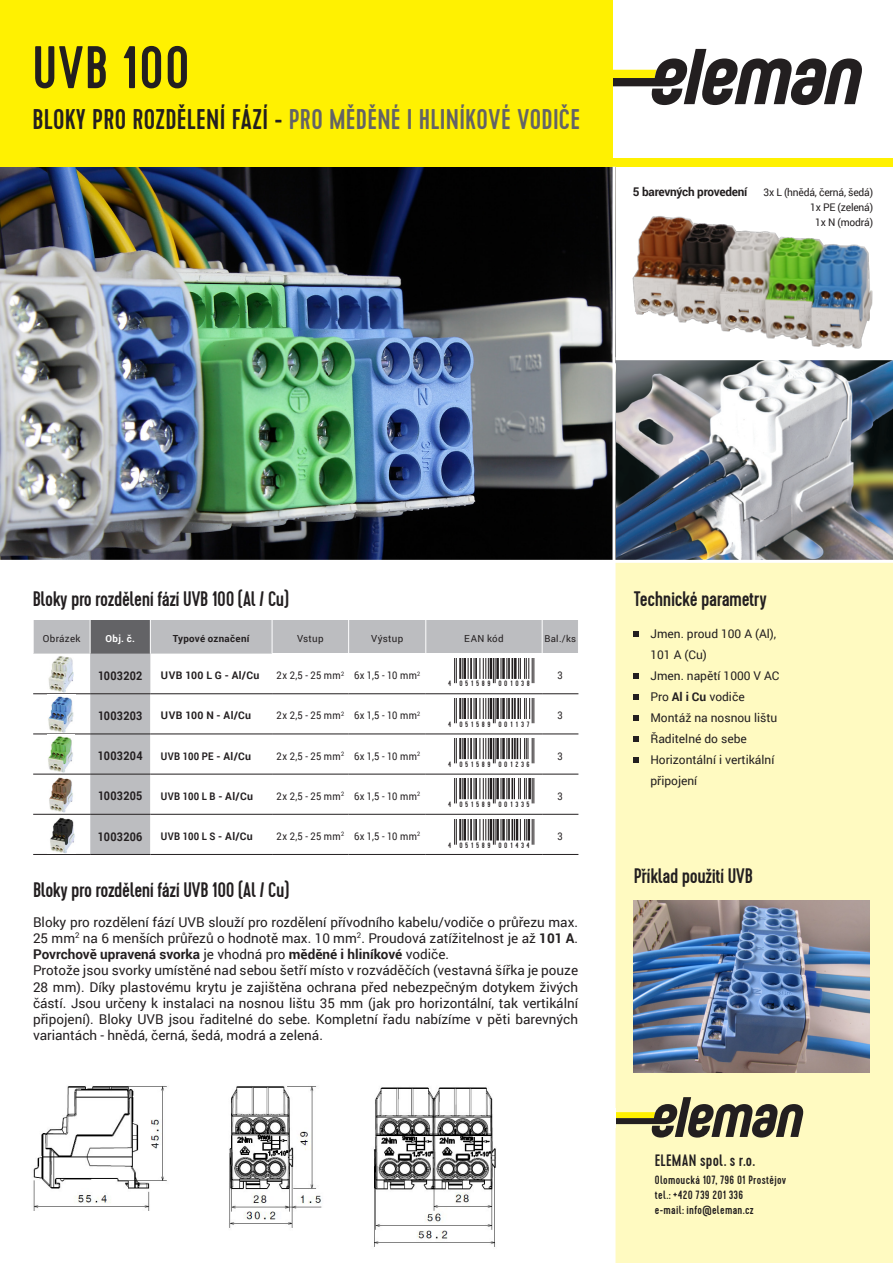
<style>
.page{position:relative;width:893px;height:1263px;background:#fff}
.page>*{position:absolute;margin:0;border:0;box-sizing:border-box;transform-origin:0 0}
.t1{font:500 60px "Cervo";letter-spacing:.01em;color:#231f20}
.t2{font:500 28.5px "Cervo";letter-spacing:.01em;color:#636366}
.t3{font:500 21px "Cervo";letter-spacing:-.02em;color:#231f20}
.popis_vzduch{font:500 16.5px "Cervo";letter-spacing:.015em;color:#231f20}
.t4{font:13.5px/16.2px "Roboto";color:#231f20;text-align:justify}
.Styl_odstavce1{font:12px/21px "Roboto";color:#231f20}
.popis_vzduch-2{font:500 12px "Cervo";letter-spacing:.025em;color:#231f20}
.Styl_odstavce1-2{font:700 12px "Roboto";letter-spacing:.02em;color:#231f20;scale:.9 1}
.Styl_odstavce1-3{font:700 12px "Roboto";letter-spacing:-.02em;color:#231f20}
.Styl_odstavce1-4{font:10.5px "Roboto";letter-spacing:-.02em;color:#231f20;scale:.9 1}
.Styl_odstavce1-5{font:10.5px "Roboto";letter-spacing:-.02em;color:#231f20}
.t5{font:700 10.5px "Roboto";letter-spacing:.04em;color:#231f20;scale:.9 1}
.t6{font:700 10.5px "Roboto";letter-spacing:.04em;color:#231f20}
.t7{font:9.75px "Roboto";letter-spacing:.04em;color:#231f20}
.t8{font:700 9.75px "Roboto";letter-spacing:.035em;color:#231f20}
.t9{font:700 9.75px "Roboto";color:#fff}
.t10{font:9.45px "Roboto";color:#231f20}
.t11{font:500 7.8px "Cervo";letter-spacing:.325em;color:#231f20}
.t12{font:500 7.8px "Cervo";letter-spacing:.36em;color:#231f20}
.s1{color:#231f20}
.s2{font-weight:700}
</style>
<div class="page">
<img style="left:615px;top:184px;width:258px;height:173px">
<img style="left:615px;top:360px;width:278px;height:200px">
<img style="left:373px;top:1087px;width:123px;height:160px">
<img style="left:33px;top:1086px;width:134px;height:125px">
<img style="left:229px;top:1086px;width:93px;height:142px">
<img style="left:0;top:167px;width:612px;height:393px">
<svg style="left:612px;top:49px;width:250px;height:56px"></svg>
<div style="left:615px;top:561px;width:278px;height:702px;background:#fffac1"></div>
<div style="left:0;top:0;width:612px;height:167px;background:#fff101"></div>
<svg style="left:615px;top:1097px;width:189px;height:40px"></svg>
<div style="left:0;top:158px;width:893px;height:9px;background:#fff101"></div>
<div style="left:33px;top:620px;width:57px;height:34px;background:#bcbdc0"></div>
<div style="left:90px;top:620px;width:60px;height:34px;background:#636366"></div>
<div style="left:150px;top:620px;width:122px;height:34px;background:#bcbdc0"></div>
<div style="left:272px;top:620px;width:77px;height:34px;background:#bcbdc0"></div>
<div style="left:349px;top:620px;width:77px;height:34px;background:#bcbdc0"></div>
<div style="left:426px;top:620px;width:116px;height:34px;background:#bcbdc0"></div>
<div style="left:542px;top:620px;width:36px;height:34px;background:#bcbdc0"></div>
<hr style="left:33px;top:854px;width:57px;height:1px;background:#231f20">
<hr style="left:90px;top:854px;width:60px;height:1px;background:#231f20">
<hr style="left:150px;top:854px;width:122px;height:1px;background:#231f20">
<hr style="left:272px;top:854px;width:77px;height:1px;background:#231f20">
<hr style="left:349px;top:854px;width:77px;height:1px;background:#231f20">
<hr style="left:426px;top:854px;width:116px;height:1px;background:#231f20">
<hr style="left:542px;top:854px;width:36px;height:1px;background:#231f20">
<hr style="left:90px;top:620px;width:1px;height:34px;background:#fff">
<hr style="left:150px;top:620px;width:1px;height:34px;background:#fff">
<hr style="left:33px;top:620px;width:1px;height:34px;background:#fff">
<hr style="left:272px;top:620px;width:1px;height:34px;background:#fff">
<hr style="left:348px;top:620px;width:1px;height:34px;background:#fff">
<hr style="left:426px;top:620px;width:1px;height:34px;background:#fff">
<hr style="left:542px;top:620px;width:1px;height:34px;background:#fff">
<svg style="left:634px;top:631px;width:5px;height:5px"></svg>
<svg style="left:634px;top:673px;width:5px;height:5px"></svg>
<svg style="left:634px;top:694px;width:5px;height:5px"></svg>
<svg style="left:634px;top:715px;width:5px;height:5px"></svg>
<svg style="left:634px;top:736px;width:5px;height:5px"></svg>
<svg style="left:634px;top:757px;width:5px;height:5px"></svg>
<hr style="left:0;top:560px;width:893px;height:3px;background:#fff">
<img style="left:634px;top:900px;width:236px;height:173px">
<svg style="left:33px;top:654px;width:545px;height:200px"></svg>
<p class="t1" style="left:32px;top:32px;width:159px">UVB 100</p>
<p class="t2" style="left:32px;top:102px;width:549px"><span class="s1">BLOKY PRO ROZDĚLENÍ FÁZÍ -</span> PRO MĚDĚNÉ I HLINÍKOVÉ VODIČE</p>
<p class="Styl_odstavce1-3" style="left:633px;top:183px;width:116px">5 barevných provedení</p>
<p class="Styl_odstavce1-5" style="left:763px;top:185px;width:111px">3x L (hnědá, černá, šedá)</p>
<p class="Styl_odstavce1-5" style="left:810px;top:200px;width:64px">1x PE (zelená)</p>
<p class="Styl_odstavce1-5" style="left:815px;top:215px;width:59px">1x N (modrá)</p>
<p class="t3" style="left:33px;top:586px;width:258px">Bloky pro rozdělení fází UVB 100 (Al / Cu)</p>
<p class="t7" style="left:43px;top:631px;width:39px">Obrázek</p>
<p class="t9" style="left:106px;top:631px;width:31px">Obj. č.</p>
<p class="t8" style="left:173px;top:631px;width:78px">Typové označení</p>
<p class="t7" style="left:297px;top:631px;width:28px">Vstup</p>
<p class="t7" style="left:371px;top:631px;width:34px">Výstup</p>
<p class="t7" style="left:464px;top:631px;width:41px">EAN kód</p>
<p class="t10" style="left:544px;top:632px;width:33px">Bal./ks</p>
<p class="Styl_odstavce1-2" style="left:98px;top:667px;width:51px">1003202</p>
<p class="t6" style="left:161px;top:668px;width:100px">UVB 100 L G - Al/Cu</p>
<p class="Styl_odstavce1-4" style="left:277px;top:668px;width:77px">2x 2,5 - 25 mm<sup>2</sup></p>
<p class="Styl_odstavce1-4" style="left:354px;top:668px;width:75px">6x 1,5 - 10 mm<sup>2</sup></p>
<p class="Styl_odstavce1-4" style="left:558px;top:668px;width:7px">3</p>
<p class="Styl_odstavce1-2" style="left:98px;top:707px;width:51px">1003203</p>
<p class="t6" style="left:161px;top:708px;width:92px">UVB 100 N - Al/Cu</p>
<p class="Styl_odstavce1-4" style="left:277px;top:708px;width:77px">2x 2,5 - 25 mm<sup>2</sup></p>
<p class="Styl_odstavce1-4" style="left:354px;top:708px;width:75px">6x 1,5 - 10 mm<sup>2</sup></p>
<p class="Styl_odstavce1-4" style="left:558px;top:708px;width:7px">3</p>
<p class="Styl_odstavce1-2" style="left:98px;top:747px;width:51px">1003204</p>
<p class="t5" style="left:161px;top:748px;width:102px">UVB 100 PE - Al/Cu</p>
<p class="Styl_odstavce1-4" style="left:277px;top:748px;width:77px">2x 2,5 - 25 mm<sup>2</sup></p>
<p class="Styl_odstavce1-4" style="left:354px;top:748px;width:75px">6x 1,5 - 10 mm<sup>2</sup></p>
<p class="Styl_odstavce1-4" style="left:558px;top:748px;width:7px">3</p>
<p class="Styl_odstavce1-2" style="left:98px;top:788px;width:51px">1003205</p>
<p class="t5" style="left:161px;top:788px;width:104px">UVB 100 L B - Al/Cu</p>
<p class="Styl_odstavce1-4" style="left:277px;top:788px;width:77px">2x 2,5 - 25 mm<sup>2</sup></p>
<p class="Styl_odstavce1-4" style="left:354px;top:788px;width:75px">6x 1,5 - 10 mm<sup>2</sup></p>
<p class="Styl_odstavce1-4" style="left:558px;top:788px;width:7px">3</p>
<p class="Styl_odstavce1-2" style="left:98px;top:828px;width:51px">1003206</p>
<p class="t5" style="left:161px;top:829px;width:104px">UVB 100 L S - Al/Cu</p>
<p class="Styl_odstavce1-4" style="left:277px;top:829px;width:77px">2x 2,5 - 25 mm<sup>2</sup></p>
<p class="Styl_odstavce1-4" style="left:354px;top:829px;width:75px">6x 1,5 - 10 mm<sup>2</sup></p>
<p class="Styl_odstavce1-4" style="left:558px;top:829px;width:7px">3</p>
<p class="t11" style="left:448px;top:679px;width:83px">4 051589 001038</p>
<p class="t12" style="left:448px;top:719px;width:83px">4 051589 001137</p>
<p class="t11" style="left:448px;top:759px;width:83px">4 051589 001236</p>
<p class="t11" style="left:448px;top:799px;width:83px">4 051589 001335</p>
<p class="t11" style="left:448px;top:841px;width:83px">4 051589 001434</p>
<p class="t3" style="left:33px;top:877px;width:258px">Bloky pro rozdělení fází UVB 100 (Al / Cu)</p>
<p class="t4" style="left:33px;top:913px;width:547px">Bloky pro rozdělení fází UVB slouží pro rozdělení přívodního kabelu/vodiče o průřezu max.<br>25 mm<sup>2</sup> na 6 menších průřezů o hodnotě max. 10 mm<sup>2</sup>. Proudová zatížitelnost je až <span class="s2">101 A</span>.<br><span class="s2">Povrchově upravená svorka</span> je vhodná pro <span class="s2">měděné i hliníkové</span> vodiče.</p>
<p class="t4" style="left:33px;top:962px;width:547px">Protože jsou svorky umístěné nad sebou šetří místo v rozváděčích (vestavná šířka je pouze 28 mm). Díky plastovému krytu je zajištěna ochrana před nebezpečným dotykem živých částí. Jsou určeny k instalaci na nosnou lištu 35 mm (jak pro horizontální, tak vertikální připojení). Bloky UVB jsou řaditelné do sebe. Kompletní řadu nabízíme v pěti barevných variantách - hnědá, černá, šedá, modrá a zelená.</p>
<p class="t3" style="left:634px;top:586px;width:135px">Technické parametry</p>
<p class="Styl_odstavce1" style="left:650px;top:622px;width:127px">Jmen. proud 100 A (Al),</p>
<p class="Styl_odstavce1" style="left:650px;top:643px;width:58px">101 A (Cu)</p>
<p class="Styl_odstavce1" style="left:650px;top:664px;width:131px">Jmen. napětí 1000 V AC<br>Pro <span class="s2">Al i Cu</span> vodiče</p>
<p class="Styl_odstavce1" style="left:650px;top:706px;width:128px">Montáž na nosnou lištu</p>
<p class="Styl_odstavce1" style="left:650px;top:727px;width:98px">Řaditelné do sebe</p>
<p class="Styl_odstavce1" style="left:650px;top:748px;width:125px">Horizontální i vertikální</p>
<p class="Styl_odstavce1" style="left:650px;top:769px;width:48px">připojení</p>
<p class="t3" style="left:634px;top:863px;width:121px">Příklad použití UVB</p>
<p class="popis_vzduch" style="left:655px;top:1150px;width:102px">ELEMAN spol. s r.o.</p>
<p class="popis_vzduch-2" style="left:655px;top:1172px;width:133px">Olomoucká 107, 796 01 Prostějov</p>
<p class="popis_vzduch-2" style="left:655px;top:1187px;width:90px">tel.: +420 739 201 336</p>
<p class="popis_vzduch-2" style="left:655px;top:1202px;width:100px">e-mail: info@eleman.cz</p>
</div>
